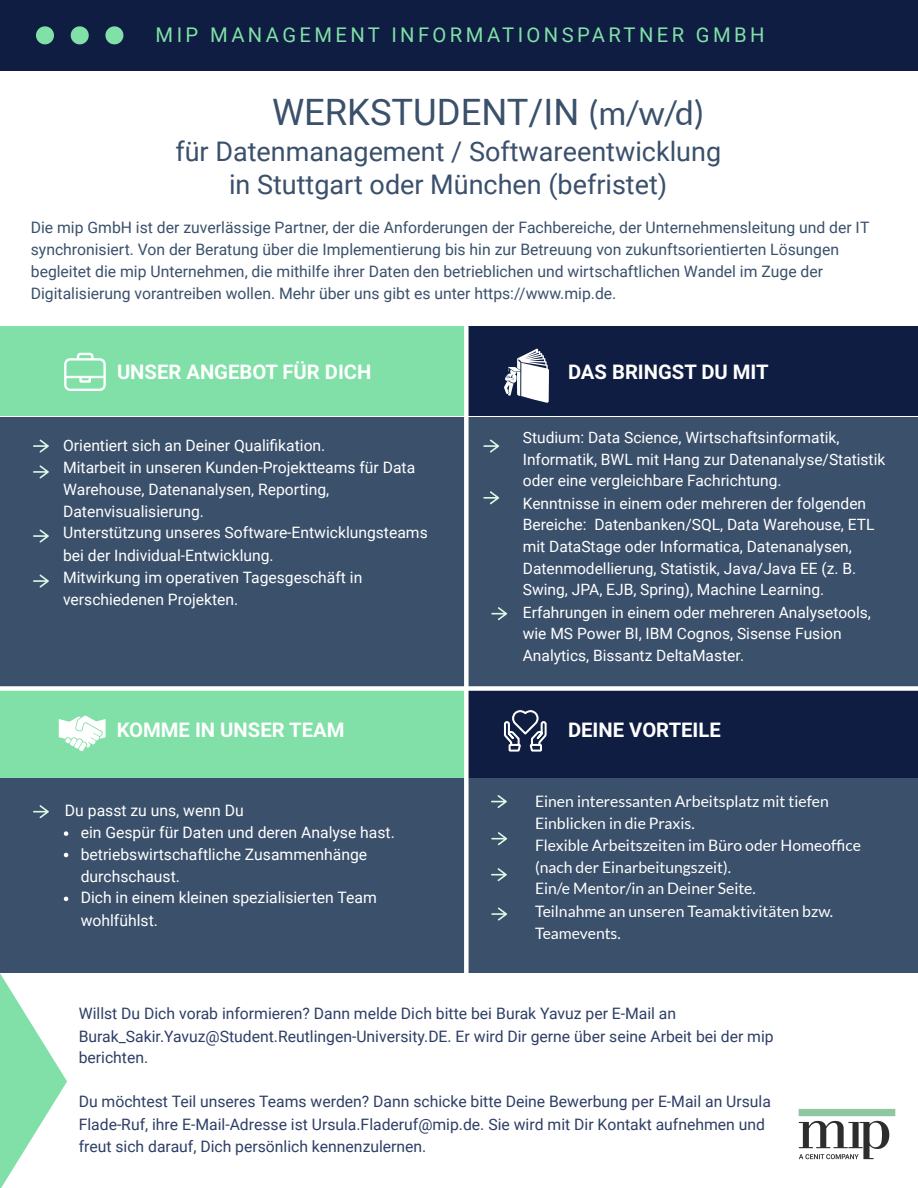
<style>
.page{position:relative;width:918px;height:1188px;background:#3a506b}
.page>*{position:absolute;margin:0;border:0;box-sizing:border-box;transform-origin:0 0}
.t1{font:36.3px "Roboto";color:#3a506b}
.t2{font:27px/32.7px "Roboto";color:#3a506b;text-align:center}
.t3{font:700 20.25px "Roboto";color:#fff}
.t4{font:20.25px "Roboto";letter-spacing:.165em;color:#80e0a7}
.t5{font:15.75px/21.9px "Roboto";color:#fff}
.t6{font:15.75px/21.9px "Roboto";color:#2e3e66}
.t7{font:15.75px/22.2px "Roboto";color:#3a506b}
.t8{font:15.75px/22.2px "Lato";color:#fff}
.t9{font:15.6px/21.8px "Roboto";color:#fff}
.s1{font-family:"Lato";font-size:33.75px}
</style>
<div class="page">
<div style="left:0;top:26px;width:918px;height:390px;background:#fff"></div>
<div style="left:467px;top:326px;width:451px;height:90px;background:#0f1d42"></div>
<div style="left:462px;top:688px;width:456px;height:90px;background:#0f1d42"></div>
<div style="left:0;top:326px;width:466px;height:90px;background:#80e0a7"></div>
<div style="left:0;top:973px;width:918px;height:215px;background:#fff"></div>
<div style="left:0;top:0;width:918px;height:71px;background:#0f1d42"></div>
<svg style="left:36px;top:26px;width:18px;height:18px"></svg>
<svg style="left:71px;top:26px;width:18px;height:18px"></svg>
<svg style="left:105px;top:26px;width:18px;height:18px"></svg>
<svg style="left:64px;top:352px;width:42px;height:38px"></svg>
<svg style="left:504px;top:710px;width:43px;height:42px"></svg>
<svg style="left:483px;top:439px;width:16px;height:14px"></svg>
<svg style="left:483px;top:491px;width:16px;height:13px"></svg>
<svg style="left:491px;top:795px;width:16px;height:13px"></svg>
<svg style="left:491px;top:832px;width:16px;height:13px"></svg>
<svg style="left:491px;top:868px;width:16px;height:13px"></svg>
<svg style="left:491px;top:907px;width:16px;height:14px"></svg>
<svg style="left:33px;top:805px;width:16px;height:13px"></svg>
<svg style="left:491px;top:607px;width:16px;height:13px"></svg>
<svg style="left:33px;top:439px;width:16px;height:14px"></svg>
<svg style="left:33px;top:465px;width:16px;height:14px"></svg>
<div style="left:0;top:688px;width:466px;height:90px;background:#80e0a7"></div>
<svg style="left:64px;top:831px;width:4px;height:5px"></svg>
<svg style="left:64px;top:853px;width:4px;height:4px"></svg>
<svg style="left:64px;top:897px;width:4px;height:4px"></svg>
<svg style="left:33px;top:529px;width:16px;height:14px"></svg>
<svg style="left:33px;top:574px;width:16px;height:14px"></svg>
<svg style="left:59px;top:716px;width:47px;height:35px"></svg>
<svg style="left:504px;top:349px;width:45px;height:54px"></svg>
<div style="left:464px;top:327px;width:5px;height:679px;background:#fff"></div>
<div style="left:0;top:686px;width:918px;height:5px;background:#fff"></div>
<svg style="left:0;top:974px;width:67px;height:214px"></svg>
<img style="left:798px;top:1109px;width:98px;height:51px">
<p class="t4" style="left:156px;top:23px;width:610px">MIP MANAGEMENT INFORMATIONSPARTNER GMBH</p>
<h1 class="t1" style="left:272px;top:91px;width:434px">WERKSTUDENT/IN <span class="s1">(m/w/d)</span></h1>
<h2 class="t2" style="left:175px;top:135px;width:547px">für Datenmanagement / Softwareentwicklung in Stuttgart oder München (befristet)</h2>
<p class="t7" style="left:31px;top:216px;width:840px">Die mip GmbH ist der zuverlässige Partner, der die Anforderungen der Fachbereiche, der Unternehmensleitung und der IT synchronisiert. Von der Beratung über die Implementierung bis hin zur Betreuung von zukunftsorientierten Lösungen begleitet die mip Unternehmen, die mithilfe ihrer Daten den betrieblichen und wirtschaftlichen Wandel im Zuge der Digitalisierung vorantreiben wollen. Mehr über uns gibt es unter https://www.mip.de.</p>
<p class="t3" style="left:117px;top:360px;width:256px">UNSER ANGEBOT FÜR DICH</p>
<p class="t5" style="left:63px;top:435px;width:366px">Orientiert sich an Deiner Qualifi kation.<br>Mitarbeit in unseren Kunden-Projektteams für Data Warehouse, Datenanalysen, Reporting, Datenvisualisierung.<br>Unterstützung unseres Software-Entwicklungsteams bei der Individual-Entwicklung.<br>Mitwirkung im operativen Tagesgeschäft in verschiedenen Projekten.</p>
<p class="t3" style="left:117px;top:718px;width:229px">KOMME IN UNSER TEAM</p>
<p class="t5" style="left:81px;top:799px;width:316px;text-indent:-16px">Du passt zu uns, wenn Du<br>ein Gespür für Daten und deren Analyse hast. betriebswirtschaftliche Zusammenhänge durchschaust.<br>Dich in einem kleinen spezialisierten Team wohlfühlst.</p>
<p class="t3" style="left:568px;top:360px;width:202px">DAS BRINGST DU MIT</p>
<p class="t9" style="left:523px;top:427px;width:364px">Studium: Data Science, Wirtschaftsinformatik, Informatik, BWL mit Hang zur Datenanalyse/Statistik oder eine vergleichbare Fachrichtung.<br>Kenntnisse in einem oder mehreren der folgenden Bereiche: Datenbanken/SQL, Data Warehouse, ETL mit DataStage oder Informatica, Datenanalysen, Datenmodellierung, Statistik, Java/Java EE (z. B.<br>Swing, JPA, EJB, Spring), Machine Learning.<br>Erfahrungen in einem oder mehreren Analysetools, wie MS Power BI, IBM Cognos, Sisense Fusion Analytics, Bissantz DeltaMaster.</p>
<p class="t3" style="left:568px;top:718px;width:154px">DEINE VORTEILE</p>
<p class="t8" style="left:535px;top:789px;width:327px">Einen interessanten Arbeitsplatz mit tiefen Einblicken in die Praxis.<br>Flexible Arbeitszeiten im Büro oder Homeoffice (nach der Einarbeitungszeit).<br>Ein/e Mentor/in an Deiner Seite.<br>Teilnahme an unseren Teamaktivitäten bzw.<br>Teamevents.</p>
<p class="t6" style="left:79px;top:1003px;width:696px">Willst Du Dich vorab informieren? Dann melde Dich bitte bei Burak Yavuz per E-Mail an<br>Burak_Sakir.Yavuz@Student.Reutlingen-University.DE. Er wird Dir gerne über seine Arbeit bei der mip berichten.</p>
<p class="t6" style="left:79px;top:1090px;width:694px;line-height:22.5px">Du möchtest Teil unseres Teams werden? Dann schicke bitte Deine Bewerbung per E-Mail an Ursula<br>Flade-Ruf, ihre E-Mail-Adresse ist Ursula.Fladeruf@mip.de. Sie wird mit Dir Kontakt aufnehmen und freut sich darauf, Dich persönlich kennenzulernen.</p>
</div>
